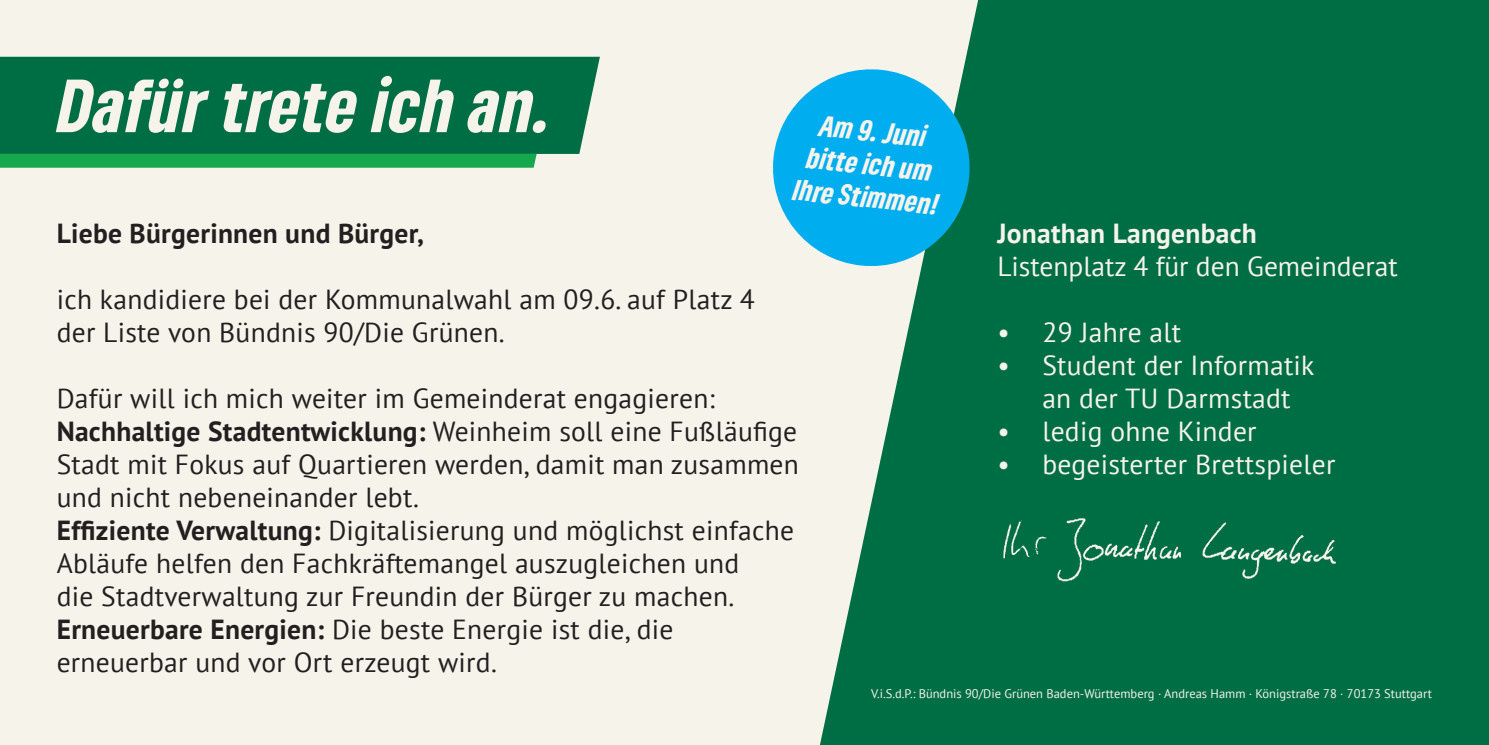
<style>
.page{position:relative;width:1489px;height:745px;background:#fff}
.page>*{position:absolute;margin:0;border:0;box-sizing:border-box;transform-origin:0 0}
.t1{font:italic 900 condensed 70px "Gruene Type";letter-spacing:.01em;color:#f6f3eb}
.t2{font:27.5px/33px "PT Sans";letter-spacing:.01em;color:#231f20}
.t3{font:27.5px/33px "PT Sans";letter-spacing:.01em;color:#f6f3eb}
.t4{font:italic 900 condensed 27.5px/33px "Gruene Type";color:#f6f3eb;text-align:center}
.t5{font:700 27.5px "PT Sans";letter-spacing:.01em;color:#231f20}
.t6{font:700 27.5px "PT Sans";letter-spacing:.01em;color:#f6f3eb}
.t7{font:12.5px "PT Sans";color:#f6f3eb}
.s1{font-weight:700}
</style>
<div class="page">
<div style="left:0;top:0;width:1179px;height:744px;background:#f6f3eb"></div>
<svg style="left:820px;top:0;width:668px;height:744px;background:#127850"></svg>
<div style="left:980px;top:506px;width:68px;height:113px;background:#006e44"></div>
<svg style="left:0;top:154px;width:536px;height:14px;background:#1aa94f"></svg>
<div style="left:0;top:57px;width:600px;height:97px;background:#006e44"></div>
<svg style="left:773px;top:64px;width:201px;height:207px"></svg>
<img style="left:1043px;top:509px;width:301px;height:85px">
<h1 class="t1" style="left:58px;top:59px;width:495px">Dafür trete ich an.</h1>
<p class="t4" style="left:802px;top:106px;width:147px;rotate:6deg">Am 9. Juni bitte ich um<br>Ihre Stimmen!</p>
<p class="t5" style="left:57px;top:214px;width:369px">Liebe Bürgerinnen und Bürger,</p>
<p class="t6" style="left:997px;top:214px;width:261px">Jonathan Langenbach</p>
<p class="t2" style="left:57px;top:281px;width:699px">ich kandidiere bei der Kommunalwahl am 09.6. auf Platz 4 der Liste von Bündnis 90/Die Grünen.</p>
<p class="t2" style="left:57px;top:380px;width:743px">Dafür will ich mich weiter im Gemeinderat engagieren:<br><span class="s1">Nachhaltige Stadtentwicklung:</span> Weinheim soll eine Fußläufige Stadt mit Fokus auf Quartieren werden, damit man zusammen und nicht nebeneinander lebt.<br><span class="s1">Effiziente Verwaltung:</span> Digitalisierung und möglichst einfache Abläufe helfen den Fachkräftemangel auszugleichen und<br>die Stadtverwaltung zur Freundin der Bürger zu machen.<br><span class="s1">Erneuerbare Energien:</span> Die beste Energie ist die, die erneuerbar und vor Ort erzeugt wird.</p>
<p class="t3" style="left:997px;top:248px;width:402px">Listenplatz 4 für den Gemeinderat</p>
<p class="t3" style="left:997px;top:314px;width:185px">• 29 Jahre alt</p>
<p class="t3" style="left:1042px;top:347px;width:273px;text-indent:-45px">• Student der Informatik an der TU Darmstadt</p>
<p class="t3" style="left:997px;top:413px;width:261px">• ledig ohne Kinder</p>
<p class="t3" style="left:997px;top:446px;width:339px">• begeisterter Brettspieler</p>
<p class="t7" style="left:871px;top:684px;width:562px">V.i.S.d.P.: Bündnis 90/Die Grünen Baden-Württemberg · Andreas Hamm · Königstraße 78 · 70173 Stuttgart</p>
</div>
